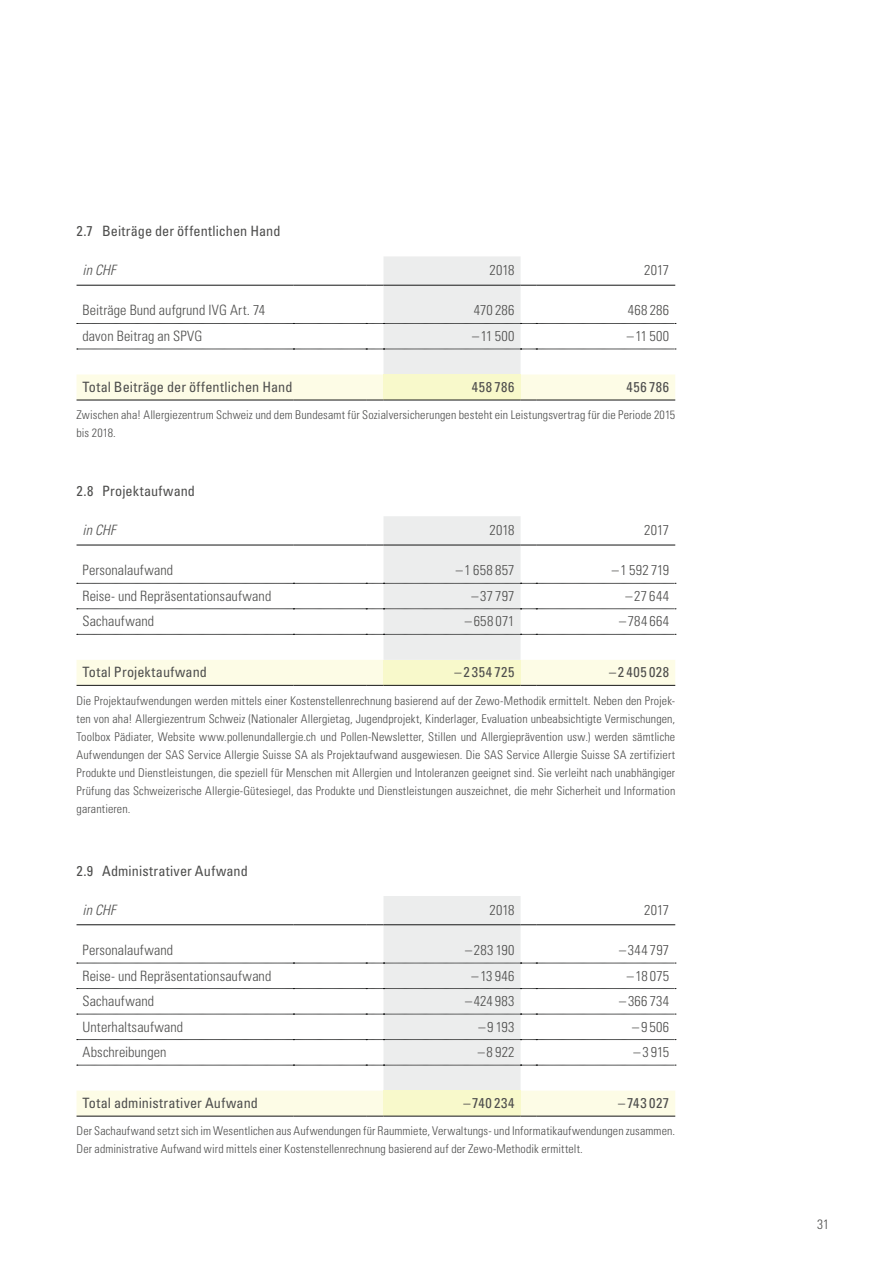
<style>
.page{position:relative;width:893px;height:1263px;background:#fff}
.page>*{position:absolute;margin:0;border:0;box-sizing:border-box;transform-origin:0 0}
.t1{font:300 condensed 14.25px "Univers LT Std";letter-spacing:.005em;color:#4e4e4d}
.t2{font:condensed 14.25px "Univers LT Std";letter-spacing:.015em;color:#4e4e4d}
.t3{font:condensed 14.25px "Univers LT Std";letter-spacing:.05em;color:#4e4e4d}
.t4{font:italic 300 condensed 14.25px "Univers LT Std";color:#4e4e4d}
.t5{font:300 condensed 13.5px "Univers LT Std";color:#4e4e4d}
.t6{font:300 condensed 12px/18px "Univers LT Std";letter-spacing:.01em;color:#4e4e4d}
</style>
<div class="page">
<svg style="left:77px;top:256px;width:599px;height:145px"></svg>
<svg style="left:77px;top:516px;width:599px;height:170px"></svg>
<svg style="left:77px;top:896px;width:599px;height:221px"></svg>
<p class="t2" style="left:77px;top:222px;width:206px">2.7 Beiträge der öffentlichen Hand</p>
<p class="t4" style="left:83px;top:262px;width:35px">in CHF</p>
<p class="t1" style="left:490px;top:262px;width:27px">2018</p>
<p class="t1" style="left:644px;top:262px;width:27px">2017</p>
<p class="t1" style="left:83px;top:302px;width:184px">Beiträge Bund aufgrund IVG Art. 74</p>
<p class="t1" style="left:474px;top:302px;width:42px">470 286</p>
<p class="t1" style="left:628px;top:302px;width:43px">468 286</p>
<p class="t1" style="left:83px;top:327px;width:121px">davon Beitrag an SPVG</p>
<p class="t1" style="left:472px;top:327px;width:44px">–11 500</p>
<p class="t1" style="left:627px;top:327px;width:44px">–11 500</p>
<p class="t2" style="left:83px;top:378px;width:211px">Total Beiträge der öffentlichen Hand</p>
<p class="t2" style="left:472px;top:378px;width:44px">458786</p>
<p class="t2" style="left:627px;top:378px;width:44px">456 786</p>
<p class="t6" style="left:77px;top:406px;width:600px">Zwischen aha! Allergiezentrum Schweiz und dem Bundesamt für Sozialversicherungen besteht ein Leistungsvertrag für die Periode 2015 bis 2018.</p>
<p class="t2" style="left:77px;top:482px;width:120px">2.8 Projektaufwand</p>
<p class="t4" style="left:83px;top:521px;width:35px">in CHF</p>
<p class="t1" style="left:490px;top:521px;width:27px">2018</p>
<p class="t1" style="left:644px;top:521px;width:27px">2017</p>
<p class="t1" style="left:83px;top:562px;width:92px">Personalaufwand</p>
<p class="t1" style="left:456px;top:562px;width:60px">–1 658 857</p>
<p class="t1" style="left:612px;top:562px;width:59px">–1 592 719</p>
<p class="t1" style="left:83px;top:587px;width:190px">Reise- und Repräsentationsaufwand</p>
<p class="t1" style="left:471px;top:587px;width:45px">–37 797</p>
<p class="t1" style="left:625px;top:587px;width:45px">–27 644</p>
<p class="t1" style="left:83px;top:613px;width:73px">Sachaufwand</p>
<p class="t1" style="left:465px;top:613px;width:51px">–658 071</p>
<p class="t1" style="left:619px;top:613px;width:52px">–784 664</p>
<p class="t2" style="left:83px;top:663px;width:126px">Total Projektaufwand</p>
<p class="t3" style="left:455px;top:663px;width:62px">–2354725</p>
<p class="t3" style="left:609px;top:663px;width:62px">–2405028</p>
<p class="t6" style="left:77px;top:691px;width:600px;text-align:justify">Die Projektaufwendungen werden mittels einer Kostenstellenrechnung basierend auf der Zewo-Methodik ermittelt. Neben den Projek&shy;ten von aha! Allergiezentrum Schweiz (Nationaler Allergietag, Jugendprojekt, Kinderlager, Evaluation unbeabsichtigte Vermischungen, Toolbox Pädiater, Website www.pollenundallergie.ch und Pollen-Newsletter, Stillen und Allergieprävention usw.) werden sämtliche Aufwendungen der SAS Service Allergie Suisse SA als Projektaufwand ausgewiesen. Die SAS Service Allergie Suisse SA zertifiziert Produkte und Dienstleistungen, die speziell für Menschen mit Allergien und Intoleranzen geeignet sind. Sie verleiht nach unabhängiger Prüfung das Schweizerische Allergie-Gütesiegel, das Produkte und Dienstleistungen auszeichnet, die mehr Sicherheit und Information garantieren.</p>
<p class="t2" style="left:77px;top:862px;width:173px">2.9 Administrativer Aufwand</p>
<p class="t4" style="left:83px;top:901px;width:35px">in CHF</p>
<p class="t1" style="left:490px;top:901px;width:27px">2018</p>
<p class="t1" style="left:644px;top:901px;width:27px">2017</p>
<p class="t1" style="left:83px;top:941px;width:92px">Personalaufwand</p>
<p class="t1" style="left:465px;top:941px;width:51px">–283 190</p>
<p class="t1" style="left:619px;top:941px;width:52px">–344 797</p>
<p class="t1" style="left:83px;top:967px;width:190px">Reise- und Repräsentationsaufwand</p>
<p class="t1" style="left:472px;top:967px;width:44px">–13 946</p>
<p class="t1" style="left:627px;top:967px;width:44px">–18 075</p>
<p class="t1" style="left:83px;top:992px;width:73px">Sachaufwand</p>
<p class="t1" style="left:465px;top:992px;width:51px">–424 983</p>
<p class="t1" style="left:619px;top:992px;width:52px">–366 734</p>
<p class="t1" style="left:83px;top:1018px;width:102px">Unterhaltsaufwand</p>
<p class="t1" style="left:478px;top:1018px;width:38px">–9193</p>
<p class="t1" style="left:632px;top:1018px;width:39px">–9506</p>
<p class="t1" style="left:83px;top:1043px;width:85px">Abschreibungen</p>
<p class="t1" style="left:478px;top:1043px;width:38px">–8922</p>
<p class="t1" style="left:634px;top:1043px;width:37px">–3915</p>
<p class="t2" style="left:83px;top:1094px;width:177px">Total administrativer Aufwand</p>
<p class="t2" style="left:463px;top:1094px;width:53px">–740234</p>
<p class="t2" style="left:618px;top:1094px;width:53px">–743027</p>
<p class="t6" style="left:77px;top:1122px;width:600px">Der Sachaufwand setzt sich im Wesentlichen aus Aufwendungen für Raummiete, Verwaltungs- und Informatikaufwendungen zusammen.<br>Der administrative Aufwand wird mittels einer Kostenstellenrechnung basierend auf der Zewo-Methodik ermittelt.</p>
<p class="t5" style="left:817px;top:1216px;width:13px">31</p>
</div>
